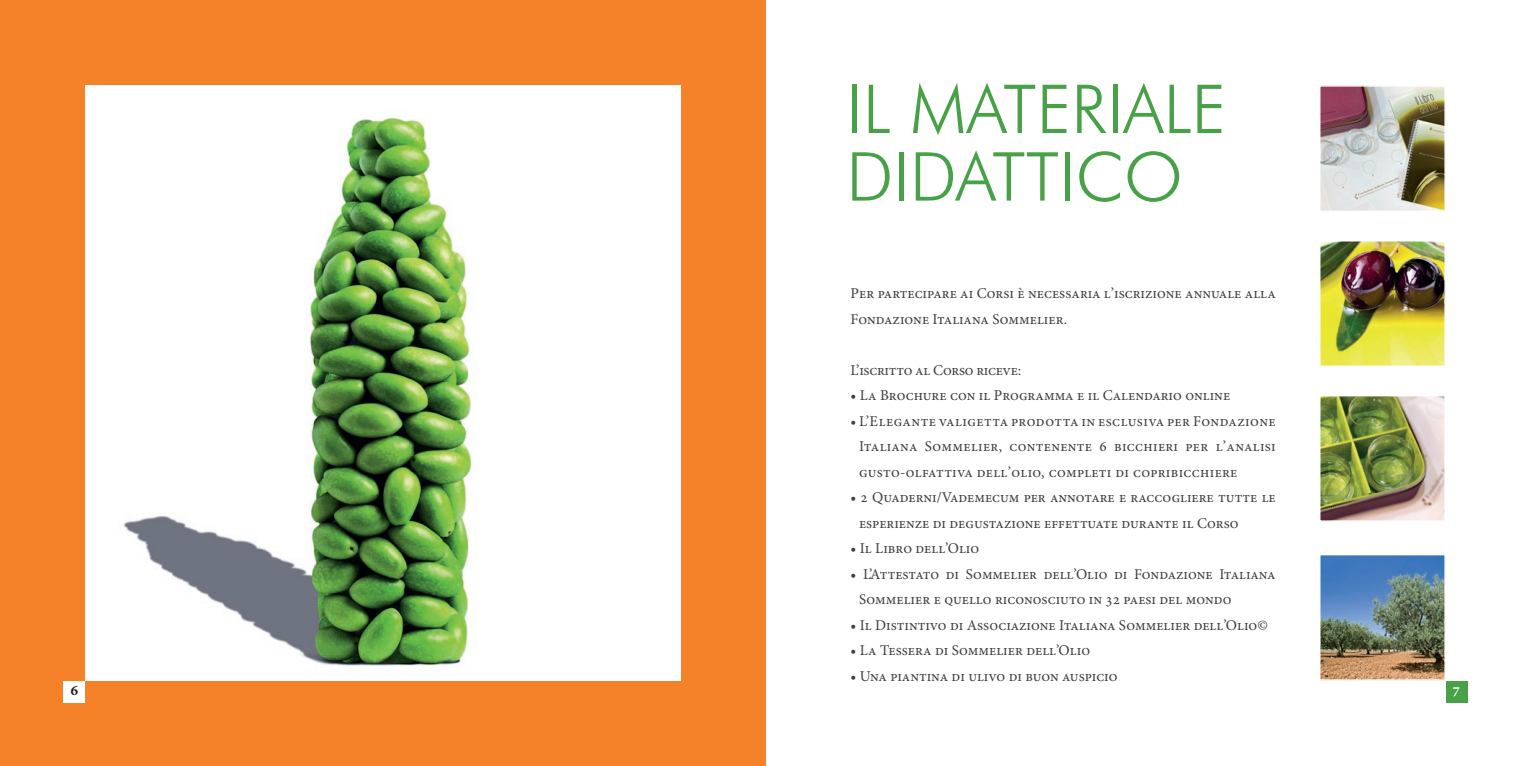
<style>
.page{position:relative;width:1531px;height:766px;background:#fff}
.page>*{position:absolute;margin:0;border:0;box-sizing:border-box;transform-origin:0 0}
.t1{font:300 67.5px/67.5px "Futura BT";color:#49a147}
.t2{font:15px/25.5px "Minion Pro";color:#3e3e3f}
.t3{font:15px "Minion Pro";letter-spacing:-.02em;color:#3e3e3f}
.t4{font:700 15px "Minion Pro";color:#fff}
.t5{font:700 15px "Minion Pro";color:#231f20}
</style>
<div class="page">
<div style="left:1446px;top:680px;width:21px;height:22px;background:#49a147"></div>
<img style="left:1322px;top:243px;width:121px;height:121px">
<div style="left:1319px;top:240px;width:127px;height:127px;border:2px solid #fff"></div>
<div style="left:0;top:0;width:765px;height:765px;background:#f58229"></div>
<div style="left:85px;top:85px;width:595px;height:595px;background:#fff"></div>
<img style="left:123px;top:117px;width:349px;height:550px">
<div style="left:64px;top:680px;width:21px;height:22px;background:#fff"></div>
<img style="left:1322px;top:398px;width:121px;height:120px">
<div style="left:1319px;top:395px;width:127px;height:126px;border:2px solid #fff"></div>
<img style="left:1322px;top:556px;width:121px;height:121px">
<div style="left:1319px;top:553px;width:127px;height:127px;border:2px solid #fff"></div>
<img style="left:1322px;top:88px;width:121px;height:121px">
<div style="left:1319px;top:85px;width:127px;height:127px;border:2px solid #fff"></div>
<p class="t5" style="left:70px;top:680px;width:9px">6</p>
<h1 class="t1" style="left:846px;top:75px;width:381px">IL MATERIALE<br>DIDATTICO</h1>
<p class="t2" style="left:850px;top:280px;width:427px">Per partecipare ai Corsi è necessaria l’iscrizione annuale alla<br>Fondazione Italiana Sommelier.</p>
<p class="t3" style="left:850px;top:360px;width:172px">L’iscritto al Corso riceve:</p>
<p class="t2" style="left:850px;top:382px;width:381px">• La Brochure con il Programma e il Calendario online</p>
<p class="t2" style="left:859px;top:408px;width:418px;text-align:justify;text-indent:-9px">• L’Elegante valigetta prodotta in esclusiva per Fondazione Italiana Sommelier, contenente 6 bicchieri per l’analisi gusto-olfattiva dell’olio, completi di copribicchiere</p>
<p class="t2" style="left:859px;top:484px;width:418px;text-indent:-9px">• 2 Quaderni/Vademecum per annotare e raccogliere tutte le esperienze di degustazione effettuate durante il Corso</p>
<p class="t2" style="left:850px;top:535px;width:130px">• Il Libro dell’Olio</p>
<p class="t2" style="left:859px;top:561px;width:418px;text-indent:-9px">• L’Attestato di Sommelier dell’Olio di Fondazione Italiana<br>Sommelier e quello riconosciuto in 32 paesi del mondo</p>
<p class="t2" style="left:850px;top:612px;width:419px">• Il Distintivo di Associazione Italiana Sommelier dell’Olio©</p>
<p class="t2" style="left:850px;top:637px;width:241px">• La Tessera di Sommelier dell’Olio</p>
<p class="t2" style="left:850px;top:663px;width:269px">• Una piantina di ulivo di buon auspicio</p>
<p class="t4" style="left:1452px;top:678px;width:9px">7</p>
</div>
